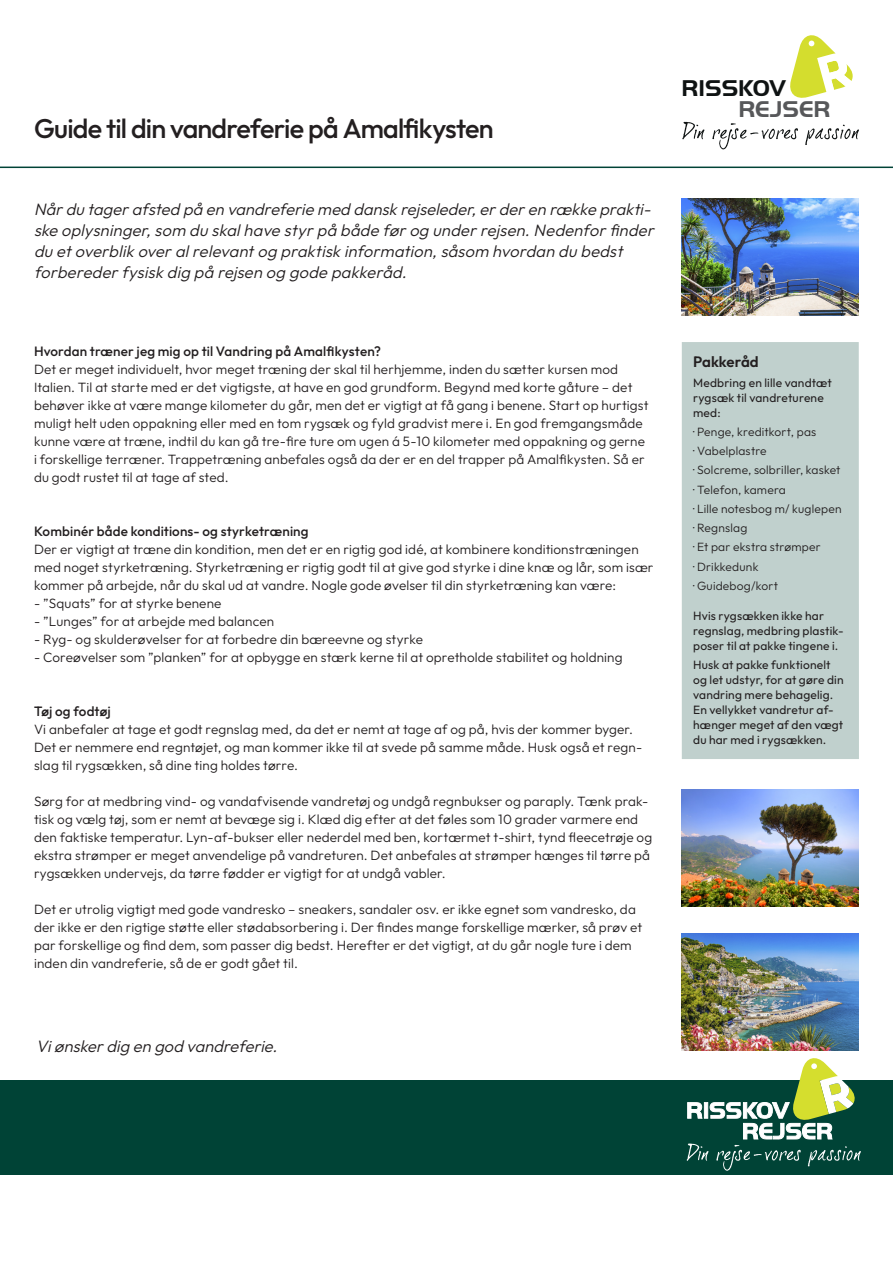
<style>
.page{position:relative;width:893px;height:1263px;background:#fff}
.page>*{position:absolute;margin:0;border:0;box-sizing:border-box;transform-origin:0 0}
.t1{font:100 27px "Outfit";letter-spacing:-.03em;color:#231f20}
.t2{font:700 23.7px/21px "Handel Got D";color:#0f1313}
.t3{font:italic 100 16.5px/21px "Outfit";color:#231f20}
.t4{font:100 15px "Outfit";letter-spacing:.005em;color:#231f20}
.t5{font:100 13.5px/18px "Outfit";letter-spacing:.01em;color:#231f20}
.t6{font:100 12px/15px "Outfit";letter-spacing:.015em;color:#231f20}
.s1{color:#57585a}
</style>
<div class="page">
<hr style="left:0;top:167px;width:893px;height:1px;background:#004336">
<svg style="left:790px;top:35px;width:63px;height:63px"></svg>
<svg style="left:682px;top:122px;width:22px;height:17px"></svg>
<svg style="left:712px;top:123px;width:86px;height:26px"></svg>
<svg style="left:805px;top:125px;width:54px;height:20px"></svg>
<div style="left:0;top:1080px;width:893px;height:95px;background:#004336"></div>
<div style="left:682px;top:342px;width:177px;height:417px;background:#c0d0cd"></div>
<img style="left:682px;top:198px;width:177px;height:117px">
<img style="left:682px;top:789px;width:177px;height:117px">
<img style="left:682px;top:933px;width:177px;height:117px">
<svg style="left:687px;top:1058px;width:174px;height:113px"></svg>
<p class="t1" style="left:34px;top:113px;width:461px">Guide til din vandreferie på Amalfikysten</p>
<p class="t3" style="left:34px;top:198px;width:626px">Nårdu tagerafsted på en vandreferie med dansk rejseleder,erderen række prakti&shy;ske oplysninger,som du skalhave styrpå både førog underrejsen.Nedenforfinder du etoverblik overalrelevantog praktisk information,såsom hvordan du bedst forberederfysisk dig på rejsen og gode pakkeråd.</p>
<p class="t5" style="left:34px;top:342px;width:616px">Hvordan træner jeg mig op til Vandring på Amalfikysten?<br>Det er meget individuelt, hvor meget træning der skal til herhjemme, inden du sætter kursen mod Italien. Til at starte med er det vigtigste, at have en god grundform. Begynd med korte gåture – det behøver ikke at være mange kilometer du går, men det er vigtigt at få gang i benene. Start op hurtigst muligt helt uden oppakning eller med en tom rygsæk og fyld gradvist mere i. En god fremgangsmåde kunne være at træne, indtil du kan gå tre-fire ture om ugen á 5-10 kilometer med oppakning og gerne i forskellige terræner. Trappetræning anbefales også da der er en del trapper på Amalfikysten. Så er du godt rustet til at tage af sted.</p>
<p class="t5" style="left:34px;top:522px;width:621px">Kombinér både konditions- og styrketræning<br>Der er vigtigt at træne din kondition, men det er en rigtig god idé, at kombinere konditionstræningen med noget styrketræning. Styrketræning er rigtig godt til at give god styrke i dine knæ og lår, som især kommer på arbejde, når du skal ud at vandre. Nogle gode øvelser til din styrketræning kan være:</p>
<p class="t5" style="left:34px;top:594px;width:189px">- ”Squats” for at styrke benene</p>
<p class="t5" style="left:34px;top:612px;width:242px">- ”Lunges” for at arbejde med balancen</p>
<p class="t5" style="left:34px;top:630px;width:390px">- Ryg- og skulderøvelser for at forbedre din bæreevne og styrke</p>
<p class="t5" style="left:34px;top:648px;width:590px">- Coreøvelser som ”planken” for at opbygge en stærk kerne til at opretholde stabilitet og holdning</p>
<p class="t5" style="left:34px;top:702px;width:610px">Tøj og fodtøj<br>Vi anbefaler at tage et godt regnslag med, da det er nemt at tage af og på, hvis der kommer byger.<br>Det er nemmere end regntøjet, og man kommer ikke til at svede på samme måde. Husk også et regn&shy;slag til rygsækken, så dine ting holdes tørre.</p>
<p class="t5" style="left:34px;top:792px;width:620px">Sørg for at medbring vind- og vandafvisende vandretøj og undgå regnbukser og paraply. Tænk prak&shy;tisk og vælg tøj, som er nemt at bevæge sig i. Klæd dig efter at det føles som 10 grader varmere end den faktiske temperatur. Lyn-af-bukser eller nederdel med ben, kortærmet t-shirt, tynd fleecetrøje og ekstra strømper er meget anvendelige på vandreturen. Det anbefales at strømper hænges til tørre på rygsækken undervejs, da tørre fødder er vigtigt for at undgå vabler.</p>
<p class="t5" style="left:34px;top:900px;width:610px">Det er utrolig vigtigt med gode vandresko – sneakers, sandaler osv. er ikke egnet som vandresko, da der ikke er den rigtige støtte eller stødabsorbering i. Der findes mange forskellige mærker, så prøv et par forskellige og find dem, som passer dig bedst. Herefter er det vigtigt, at du går nogle ture i dem inden din vandreferie, så de er godt gået til.</p>
<p class="t2" style="left:738px;top:77px;width:94px;text-indent:-57px">RISSKOV<br><span class="s1">REJSER</span></p>
<p class="t4" style="left:693px;top:353px;width:67px">Pakkeråd</p>
<p class="t6" style="left:693px;top:375px;width:140px">Medbring en lille vandtæt rygsæk til vandreturene med:</p>
<p class="t6" style="left:693px;top:424px;width:125px">· Penge, kreditkort, pas</p>
<p class="t6" style="left:693px;top:444px;width:75px">· Vabelplastre</p>
<p class="t6" style="left:693px;top:463px;width:149px">· Solcreme, solbriller, kasket</p>
<p class="t6" style="left:693px;top:482px;width:94px">· Telefon, kamera</p>
<p class="t6" style="left:693px;top:501px;width:150px">· Lille notesbog m/ kuglepen</p>
<p class="t6" style="left:693px;top:521px;width:56px">· Regnslag</p>
<p class="t6" style="left:693px;top:540px;width:129px">· Et par ekstra strømper</p>
<p class="t6" style="left:693px;top:559px;width:67px">· Drikkedunk</p>
<p class="t6" style="left:693px;top:578px;width:86px">· Guidebog/kort</p>
<p class="t6" style="left:693px;top:608px;width:152px">Hvis rygsækken ikke har regnslag, medbring plastik&shy;poser til at pakke tingene i.</p>
<p class="t6" style="left:693px;top:658px;width:152px">Husk at pakke funktionelt og let udstyr, for at gøre din vandring mere behagelig.<br>En vellykket vandretur af&shy;hænger meget af den vægt du har med i rygsækken.</p>
<p class="t3" style="left:36px;top:1036px;width:247px">Viønskerdig en god vandreferie.</p>
</div>
